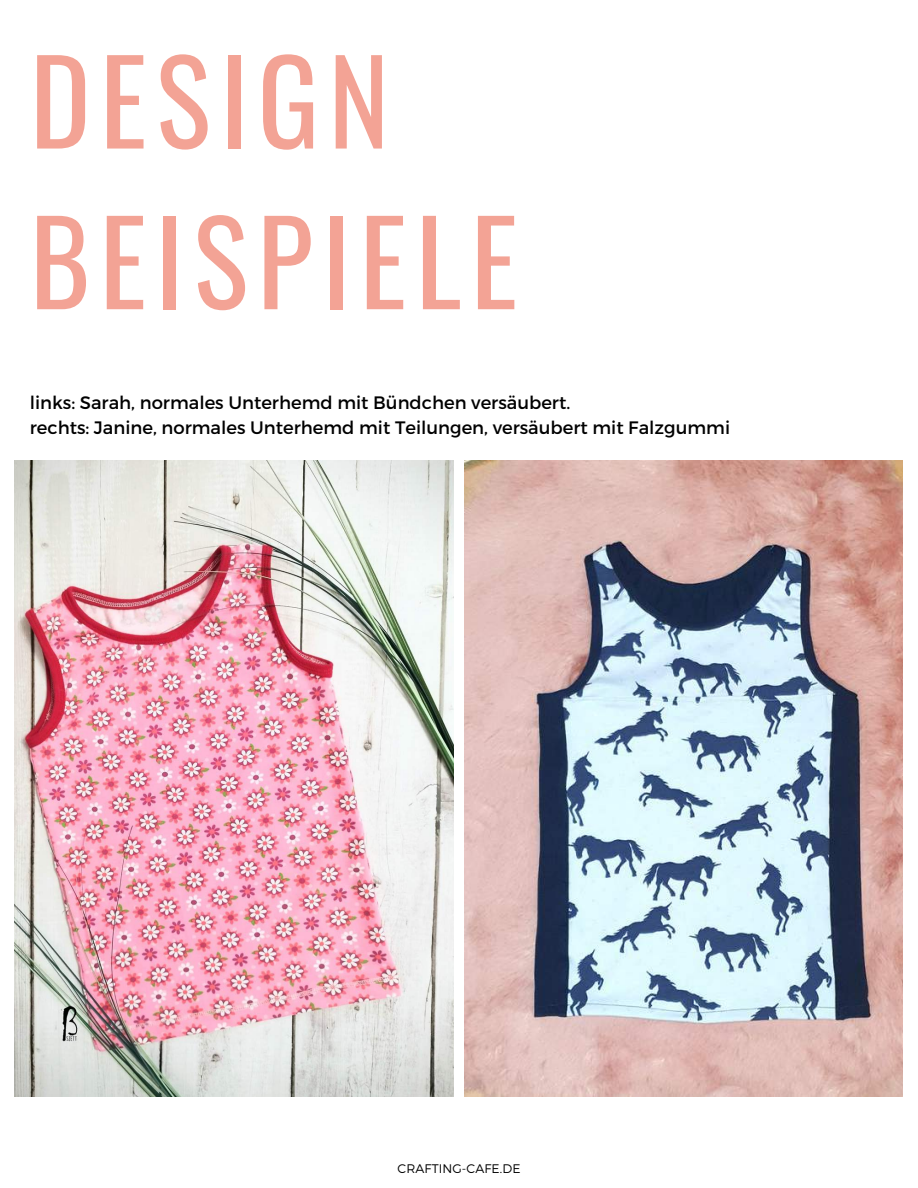
<style>
.page{position:relative;width:918px;height:1188px;background:#fff}
.page>*{position:absolute;margin:0;border:0;box-sizing:border-box;transform-origin:0 0}
.t1{font:115.35px/160.6px "Oswald";letter-spacing:.08em;color:#f3a395}
.t2{font:18px/24.8px "Montserrat";color:#000}
.t3{font:300 12.45px "Montserrat";letter-spacing:.01em;color:#000}
</style>
<div class="page">
<img style="left:15px;top:461px;width:439px;height:635px">
<img style="left:465px;top:461px;width:438px;height:635px">
<h1 class="t1" style="left:30px;top:16px;width:489px">DESIGN<br>BEISPIELE</h1>
<p class="t2" style="left:30px;top:390px;width:702px">links: Sarah, normales Unterhemd mit Bündchen versäubert.<br>rechts: Janine, normales Unterhemd mit Teilungen, versäubert mit Falzgummi</p>
<p class="t3" style="left:398px;top:1161px;width:124px">CRAFTING-CAFE.DE</p>
</div>
